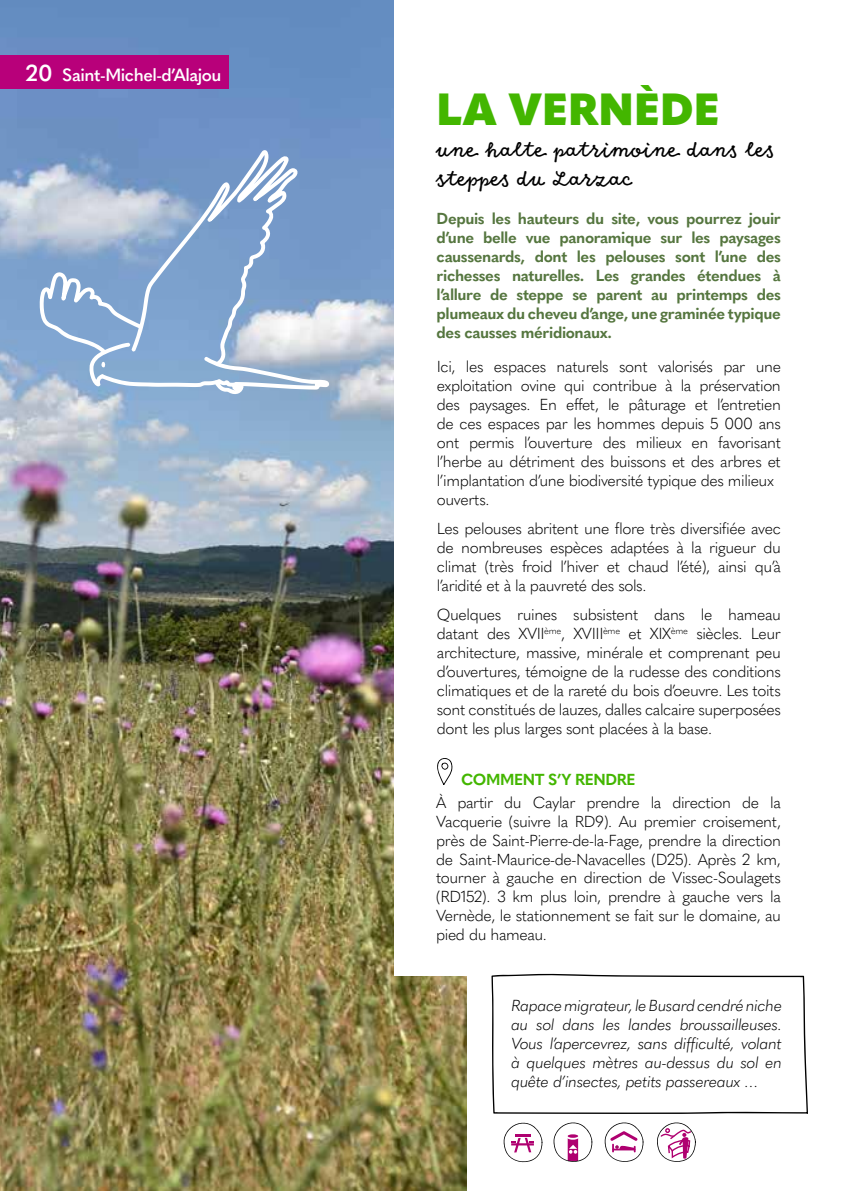
<style>
.page{position:relative;width:844px;height:1191px;background:#fff}
.page>*{position:absolute;margin:0;border:0;box-sizing:border-box;transform-origin:0 0}
.t1{font:900 44.45px "Quasimoda";color:#43b600}
.t2{font:24.5px/29.4px "Goodlife Script";color:#000}
.t3{font:600 22.75px "Quasimoda";color:#fff}
.t4{font:600 17.5px "Quasimoda";letter-spacing:-.025em;color:#fff}
.t5{font:300 15.75px/18.9px "Quasimoda";letter-spacing:-.025em;color:#000;text-align:justify}
.t6{font:700 15.75px/18.9px "Quasimoda";letter-spacing:-.025em;color:#55763f;text-align:justify}
.t7{font:italic 300 15.75px/18.9px "Quasimoda";letter-spacing:-.02em;color:#000;text-align:justify}
.t8{font:700 15.75px "Quasimoda";letter-spacing:-.025em;color:#43b600}
</style>
<div class="page">
<img style="left:0;top:0;width:466px;height:1191px">
<svg style="left:40px;top:150px;width:289px;height:244px;background:#96b1d3"></svg>
<div style="left:394px;top:0;width:433px;height:975px;background:#fff"></div>
<div style="left:0;top:56px;width:228px;height:33px;background:#b8007a"></div>
<svg style="left:437px;top:758px;width:15px;height:27px"></svg>
<svg style="left:503px;top:1122px;width:39px;height:40px"></svg>
<svg style="left:553px;top:1122px;width:39px;height:39px"></svg>
<svg style="left:604px;top:1122px;width:39px;height:39px"></svg>
<svg style="left:657px;top:1122px;width:38px;height:39px"></svg>
<svg style="left:491px;top:974px;width:316px;height:140px"></svg>
<h3 class="t3" style="left:26px;top:56px;width:28px">20</h3>
<p class="t4" style="left:62px;top:61px;width:161px">Saint-Michel-d’Alajou</p>
<h1 class="t1" style="left:436px;top:74px;width:285px">LA VERNÈDE</h1>
<h2 class="t2" style="left:436px;top:136px;width:340px">une halte patrimoine dans les steppes du Larzac</h2>
<p class="t6" style="left:436px;top:208px;width:346px">Depuis les hauteurs du site, vous pourrez jouir d’une belle vue panoramique sur les paysages caussenards, dont les pelouses sont l’une des richesses naturelles. Les grandes étendues à l’allure de steppe se parent au printemps des plumeaux du cheveu d’ange, une graminée typique des causses méridionaux.</p>
<p class="t5" style="left:437px;top:356px;width:345px;text-align:left">Ici, les espaces naturels sont valorisés par une exploitation ovine qui contribue à la préservation des paysages. En effet, le pâturage et l’entretien de ces espaces par les hommes depuis 5 000 ans ont permis l’ouverture des milieux en favorisant l’herbe au détriment des buissons et des arbres et l’implantation d’une biodiversité typique des milieux ouverts.</p>
<p class="t5" style="left:437px;top:518px;width:345px">Les pelouses abritent une flore très diversifiée avec de nombreuses espèces adaptées à la rigueur du climat (très froid l’hiver et chaud l’été), ainsi qu’à l’aridité et à la pauvreté des sols.</p>
<p class="t5" style="left:437px;top:604px;width:345px">Quelques ruines subsistent dans le hameau datant des XVII<sup>ème</sup>, XVIII<sup>ème</sup> et XIX<sup>ème</sup> siècles. Leur architecture, massive, minérale et comprenant peu d’ouvertures, témoigne de la rudesse des conditions climatiques et de la rareté du bois d’oeuvre. Les toits sont constitués de lauzes, dalles calcaire superposées dont les plus larges sont placées à la base.</p>
<p class="t8" style="left:461px;top:767px;width:176px">COMMENT S’Y RENDRE</p>
<p class="t5" style="left:436px;top:791px;width:346px">À partir du Caylar prendre la direction de la Vacquerie (suivre la RD9). Au premier croisement, près de Saint-Pierre-de-la-Fage, prendre la direction de Saint-Maurice-de-Navacelles (D25). Après 2 km, tourner à gauche en direction de Vissec-Soulagets (RD152). 3 km plus loin, prendre à gauche vers la Vernède, le stationnement se fait sur le domaine, au pied du hameau.</p>
<p class="t7" style="left:511px;top:995px;width:272px">Rapace migrateur, le Busard cendré niche au sol dans les landes broussailleuses.<br>Vous l’apercevrez, sans difficulté, volant à quelques mètres au-dessus du sol en quête d’insectes, petits passereaux …</p>
</div>
